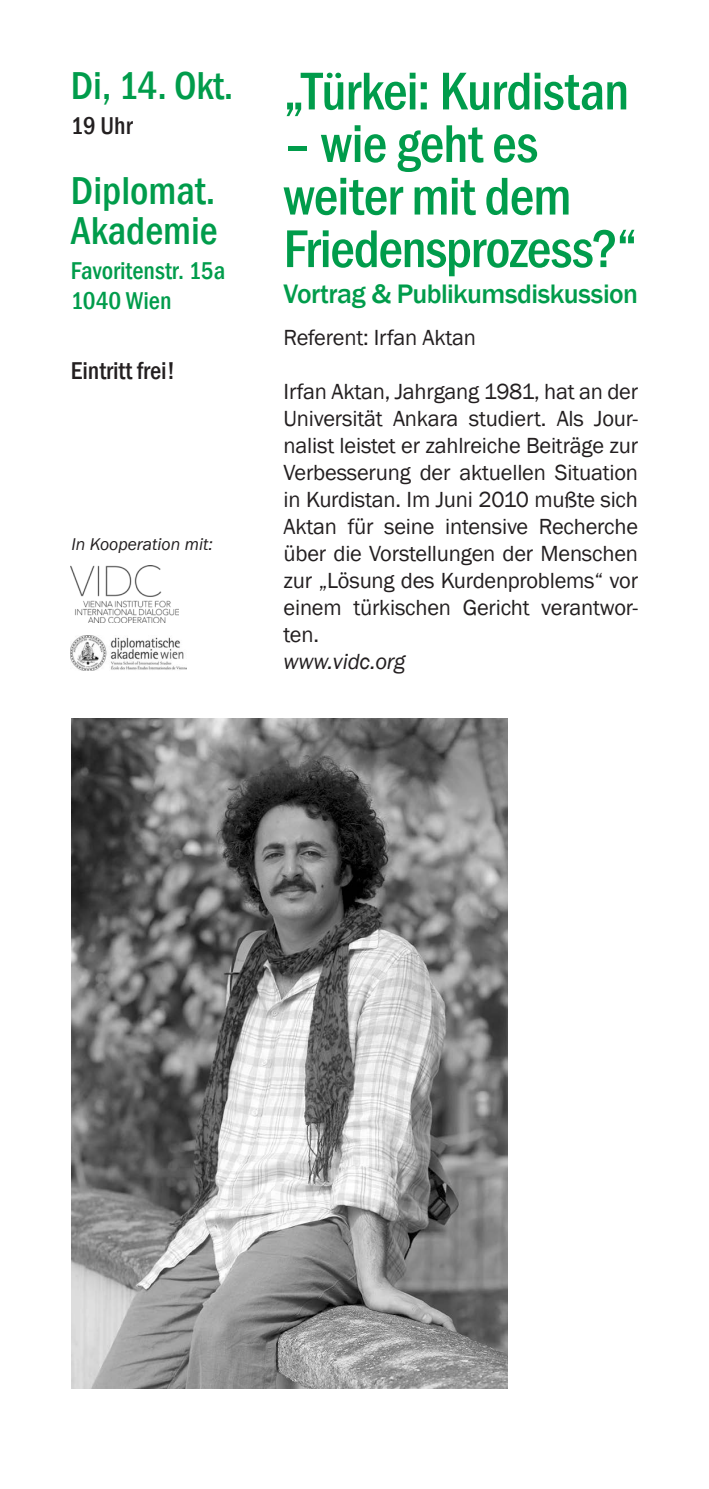
<style>
.page{position:relative;width:709px;height:1489px;background:#fff}
.page>*{position:absolute;margin:0;border:0;box-sizing:border-box;transform-origin:0 0}
.t1{font:500 condensed 55px/52.5px "Franklin Gothic";letter-spacing:-.015em;color:#009c4b}
.t2{font:500 condensed 40px/40px "Franklin Gothic";color:#009c4b}
.t3{font:500 27.5px "Franklin Gothic";letter-spacing:-.02em;color:#009c4b}
.t4{font:500 condensed 25px/30px "Franklin Gothic";color:#009c4b}
.t5{font:500 condensed 25px "Franklin Gothic";color:#231f20}
.t6{font:22.5px/27px "Franklin Gothic";letter-spacing:-.01em;color:#231f20;text-align:justify}
.t7{font:italic 22.5px "Franklin Gothic";letter-spacing:-.01em;color:#231f20}
.t8{font:italic 17.5px "Franklin Gothic";color:#231f20}
</style>
<div class="page">
<img style="left:71px;top:565px;width:107px;height:57px">
<img style="left:71px;top:635px;width:115px;height:35px">
<img style="left:71px;top:719px;width:436px;height:669px">
<h2 class="t2" style="left:71px;top:65px;width:164px">Di, 14. Okt.</h2>
<p class="t5" style="left:71px;top:109px;width:63px">19 Uhr</p>
<h2 class="t2" style="left:71px;top:170px;width:148px">Diplomat.<br>Akademie</h2>
<p class="t4" style="left:71px;top:255px;width:156px">Favoritenstr. 15a<br>1040 Wien</p>
<p class="t5" style="left:71px;top:354px;width:106px">Eintritt frei!</p>
<p class="t8" style="left:72px;top:533px;width:143px">In Kooperation mit:</p>
<h1 class="t1" style="left:283px;top:64px;width:347px">„Türkei: Kurdistan</h1>
<h1 class="t1" style="left:283px;top:117px;width:355px">– wie geht es weiter mit dem<br>Friedensprozess?“</h1>
<p class="t3" style="left:283px;top:277px;width:356px">Vortrag &amp; Publikumsdiskussion</p>
<p class="t6" style="left:283px;top:324px;width:194px">Referent: Irfan Aktan</p>
<p class="t6" style="left:283px;top:378px;width:356px">Irfan Aktan, Jahrgang 1981, hat an der Universität Ankara studiert. Als Jour&shy;nalist leistet er zahlreiche Beiträge zur Verbesserung der aktuellen Situation in Kurdistan. Im Juni 2010 mußte sich Aktan für seine intensive Recherche über die Vorstellungen der Menschen zur „Lösung des Kurdenproblems“ vor einem türkischen Gericht verantwor&shy;ten.</p>
<p class="t7" style="left:283px;top:647px;width:123px">www.vidc.org</p>
</div>
